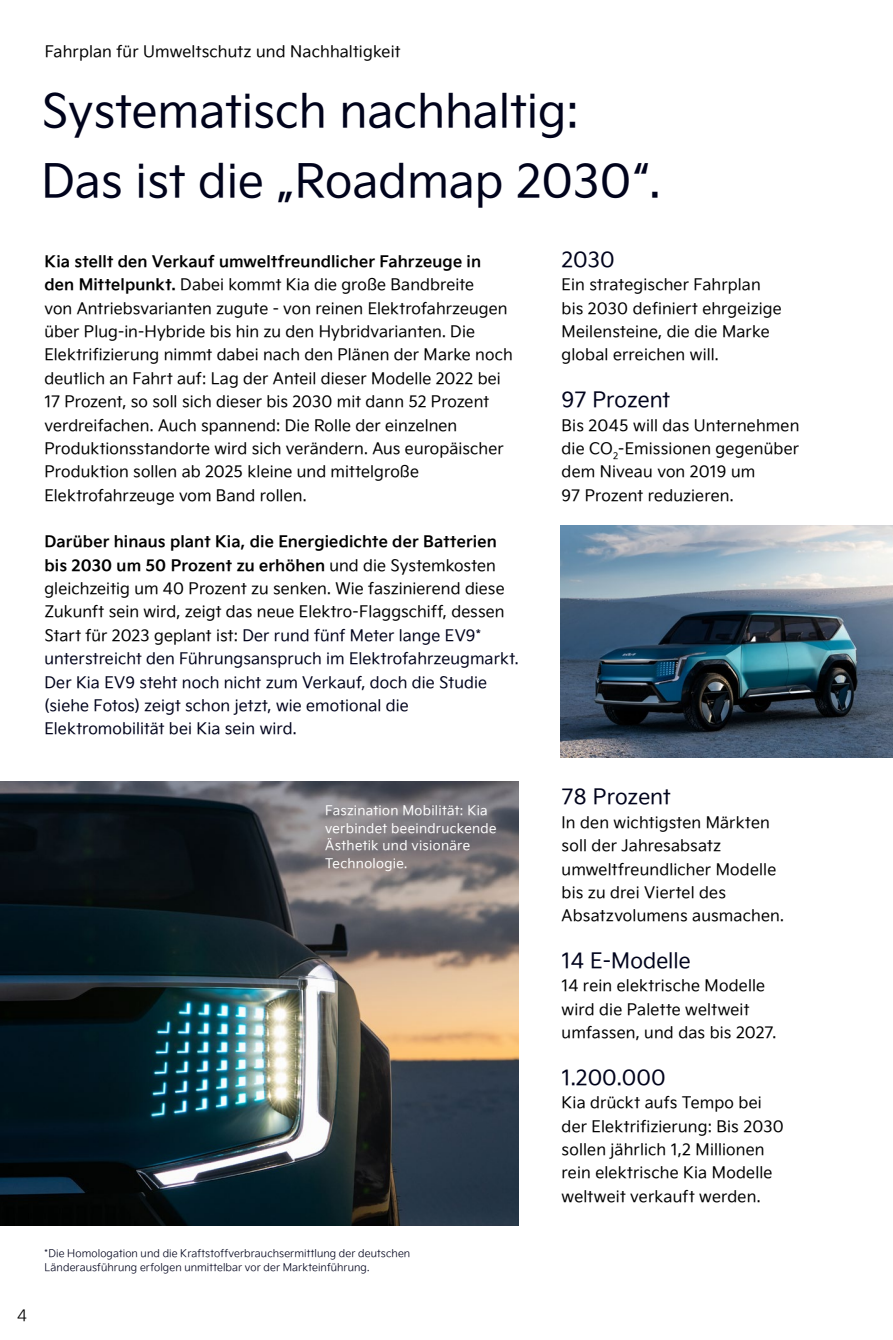
<style>
.page{position:relative;width:893px;height:1340px;background:#fff}
.page>*{position:absolute;margin:0;border:0;box-sizing:border-box;transform-origin:0 0}
.t1{font:45.5px/70px "Kia Signature OTF Regular";color:#00031c}
.t2{font:21px "Kia Signature OTF Regular";color:#00031c}
.t3{font:15.75px/23.3px "Kia Signature OTF Regular";letter-spacing:.01em;color:#000}
.t4{font:15.75px/23.3px "Kia Signature OTF Regular";letter-spacing:.005em;color:#00031c}
.t5{font:15.75px/23.3px "Kia Signature OTF Bold";letter-spacing:.01em;color:#000}
.t6{font:15.75px "Kia Signature OTF Light";color:#000}
.t7{font:13.12px/17.5px "Kia Signature OTF Regular";letter-spacing:.025em;color:#fff}
.t8{font:10.5px/14px "Kia Signature OTF Light";letter-spacing:.01em;color:#00031c}
.s1{font-family:"Kia Signature OTF Bold"}
.s2{font-family:"Kia Signature OTF Regular"}
.s3{color:#000}
</style>
<div class="page">
<img style="left:561px;top:525px;width:332px;height:232px">
<img style="left:0;top:781px;width:519px;height:444px">
<p class="t3" style="left:45px;top:38px;width:357px">Fahrplan für Umweltschutz und Nachhaltigkeit</p>
<h1 class="t1" style="left:41px;top:73px;width:621px">Systematisch nachhaltig:<br>Das ist die „Roadmap 2030“.</h1>
<p class="t5" style="left:44px;top:249px;width:438px">Kia stellt den Verkauf umweltfreundlicher Fahrzeuge in</p>
<p class="t3" style="left:44px;top:272px;width:470px"><span class="s1">den Mittelpunkt.</span> Dabei kommt Kia die große Bandbreite<br>von Antriebsvarianten zugute - von reinen Elektrofahrzeugen über Plug-in-Hybride bis hin zu den Hybridvarianten. Die Elektrifizierung nimmt dabei nach den Plänen der Marke noch deutlich an Fahrt auf: Lag der Anteil dieser Modelle 2022 bei 17 Prozent, so soll sich dieser bis 2030 mit dann 52 Prozent verdreifachen. Auch spannend: Die Rolle der einzelnen Produktionsstandorte wird sich verändern. Aus europäischer Produktion sollen ab 2025 kleine und mittelgroße Elektrofahrzeuge vom Band rollen.</p>
<p class="t5" style="left:44px;top:529px;width:454px">Darüber hinaus plant Kia, die Energiedichte der Batterien bis 2030 um 50 Prozent zu erhöhen <span class="s2">und die Systemkosten</span></p>
<p class="t4" style="left:44px;top:576px;width:476px"><span class="s3">gleichzeitig um 40 Prozent zu senken. Wie faszinierend diese Zukunft sein wird, zeigt das neue Elektro-Flaggschiff, dessen Start für 2023 geplant ist:</span> Der rund fünf Meter lange EV9* unterstreicht den Führungsanspruch im Elektrofahrzeugmarkt.<br>Der Kia EV9 steht noch nicht zum Verkauf, doch die Studie (siehe Fotos) zeigt schon jetzt, wie emotional die Elektromobilität bei Kia sein wird.</p>
<h2 class="t2" style="left:562px;top:244px;width:55px">2030</h2>
<p class="t3" style="left:562px;top:272px;width:222px">Ein strategischer Fahrplan bis 2030 definiert ehrgeizige<br>Meilensteine, die die Marke global erreichen will.</p>
<h2 class="t2" style="left:562px;top:384px;width:110px">97 Prozent</h2>
<p class="t3" style="left:562px;top:412px;width:239px">Bis 2045 will das Unternehmen die CO<sub>2</sub>-Emissionen gegenüber dem Niveau von 2019 um<br>97 Prozent reduzieren.</p>
<p class="t7" style="left:325px;top:801px;width:173px">Faszination Mobilität: Kia verbindet beeindruckende<br>Ästhetik und visionäre<br>Technologie.</p>
<p class="t6" style="left:17px;top:1304px;width:11px">4</p>
<p class="t8" style="left:45px;top:1245px;width:367px">*Die Homologation und die Kraftstoffverbrauchsermittlung der deutschen<br>Länderausführung erfolgen unmittelbar vor der Markteinführung.</p>
<h2 class="t2" style="left:562px;top:781px;width:111px">78 Prozent</h2>
<p class="t3" style="left:562px;top:809px;width:224px">In den wichtigsten Märkten soll der Jahresabsatz umweltfreundlicher Modelle bis zu drei Viertel des<br>Absatzvolumens ausmachen.</p>
<h2 class="t2" style="left:562px;top:945px;width:131px">14 E-Modelle</h2>
<p class="t3" style="left:562px;top:973px;width:216px">14 rein elektrische Modelle wird die Palette weltweit umfassen, und das bis 2027.</p>
<h2 class="t2" style="left:562px;top:1062px;width:106px">1.200.000</h2>
<p class="t3" style="left:562px;top:1090px;width:224px">Kia drückt aufs Tempo bei der Elektrifizierung: Bis 2030 sollen jährlich 1,2 Millionen rein elektrische Kia Modelle weltweit verkauft werden.</p>
</div>
